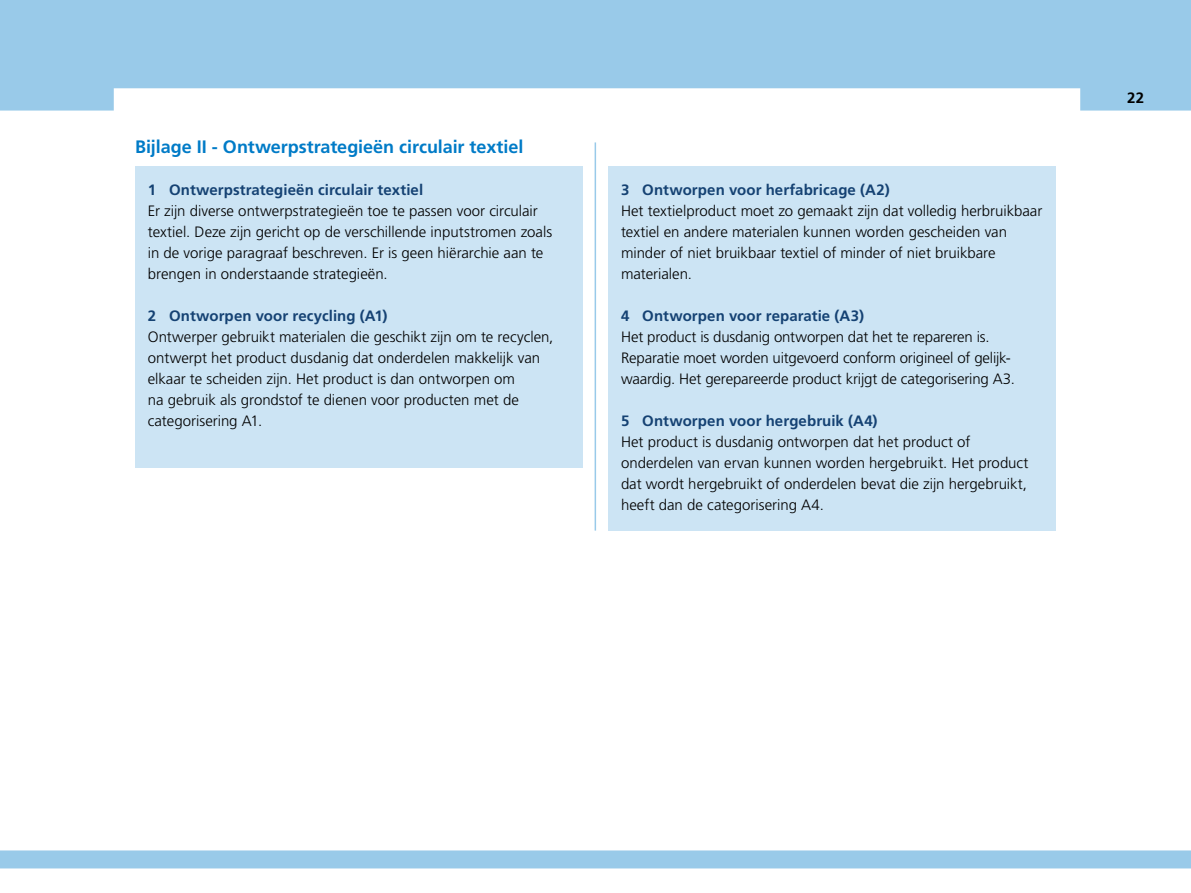
<style>
.page{position:relative;width:1191px;height:893px;background:#fff}
.page>*{position:absolute;margin:0;border:0;box-sizing:border-box;transform-origin:0 0}
.H3_HR_Tussenkop{font:700 18px "Frutiger LT Std";color:#007bc7}
.P_HR_Kadertekst_Heme{font:300 15px/21px "Frutiger LT Std";letter-spacing:-.005em;color:#000}
.P_HR_Kadertekst_Heme-2{font:700 15px "Frutiger LT Std";letter-spacing:.005em;color:#154273}
.t1{font:700 15px "Frutiger LT Std";color:#000}
</style>
<div class="page">
<svg style="left:0;top:0;width:1191px;height:111px;fill:#99cae9"></svg>
<div style="left:0;top:850px;width:1191px;height:18px;background:#99cae9"></div>
<div style="left:135px;top:166px;width:448px;height:49px;background:#cce4f4"></div>
<div style="left:135px;top:187px;width:448px;height:112px;background:#cce4f4"></div>
<div style="left:135px;top:292px;width:448px;height:49px;background:#cce4f4"></div>
<div style="left:135px;top:313px;width:448px;height:133px;background:#cce4f4"></div>
<div style="left:135px;top:418px;width:448px;height:49px;background:#cce4f4"></div>
<div style="left:608px;top:166px;width:448px;height:49px;background:#cce4f4"></div>
<div style="left:608px;top:187px;width:448px;height:112px;background:#cce4f4"></div>
<div style="left:608px;top:292px;width:448px;height:49px;background:#cce4f4"></div>
<div style="left:608px;top:313px;width:448px;height:91px;background:#cce4f4"></div>
<div style="left:608px;top:397px;width:448px;height:49px;background:#cce4f4"></div>
<div style="left:608px;top:418px;width:448px;height:112px;background:#cce4f4"></div>
<hr style="left:594px;top:142px;width:2px;height:389px;background:#99cae9">
<h3 class="H3_HR_Tussenkop" style="left:135px;top:136px;width:390px">Bijlage II - Ontwerpstrategieën circulair textiel</h3>
<p class="P_HR_Kadertekst_Heme-2" style="left:148px;top:181px;width:277px">1 Ontwerpstrategieën circulair textiel</p>
<p class="P_HR_Kadertekst_Heme" style="left:148px;top:200px;width:406px">Er zijn diverse ontwerpstrategieën toe te passen voor circulair textiel. Deze zijn gericht op de verschillende inputstromen zoals in de vorige paragraaf beschreven. Er is geen hiërarchie aan te brengen in onderstaande strategieën.</p>
<p class="P_HR_Kadertekst_Heme-2" style="left:148px;top:307px;width:241px">2 Ontworpen voor recycling (A1)</p>
<p class="P_HR_Kadertekst_Heme" style="left:148px;top:326px;width:407px">Ontwerper gebruikt materialen die geschikt zijn om te recyclen, ontwerpt het product dusdanig dat onderdelen makkelijk van elkaar te scheiden zijn. Het product is dan ontworpen om<br>na gebruik als grondstof te dienen voor producten met de categorisering A1.</p>
<p class="P_HR_Kadertekst_Heme-2" style="left:621px;top:181px;width:270px">3 Ontworpen voor herfabricage (A2)</p>
<p class="P_HR_Kadertekst_Heme" style="left:621px;top:200px;width:423px">Het textielproduct moet zo gemaakt zijn dat volledig herbruikbaar textiel en andere materialen kunnen worden gescheiden van minder of niet bruikbaar textiel of minder of niet bruikbare materialen.</p>
<p class="P_HR_Kadertekst_Heme-2" style="left:621px;top:307px;width:244px">4 Ontworpen voor reparatie (A3)</p>
<p class="P_HR_Kadertekst_Heme" style="left:621px;top:326px;width:395px">Het product is dusdanig ontworpen dat het te repareren is.<br>Reparatie moet worden uitgevoerd conform origineel of gelijk&shy;waardig. Het gerepareerde product krijgt de categorisering A3.</p>
<p class="P_HR_Kadertekst_Heme-2" style="left:621px;top:412px;width:258px">5 Ontworpen voor hergebruik (A4)</p>
<p class="P_HR_Kadertekst_Heme" style="left:621px;top:431px;width:409px">Het product is dusdanig ontworpen dat het product of onderdelen van ervan kunnen worden hergebruikt. Het product dat wordt hergebruikt of onderdelen bevat die zijn hergebruikt, heeft dan de categorisering A4.</p>
<p class="t1" style="left:1127px;top:89px;width:18px">22</p>
</div>
